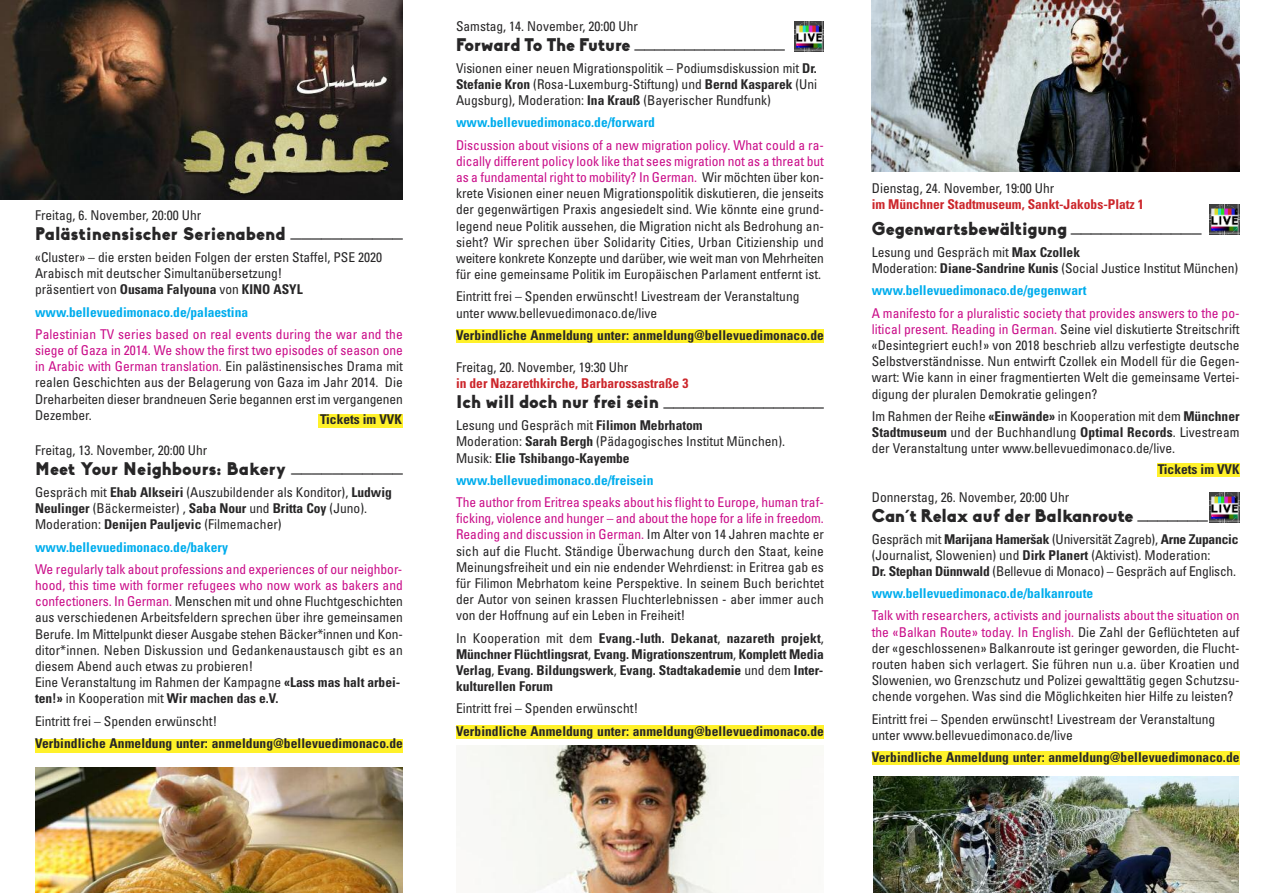
<style>
.page{position:relative;width:1263px;height:893px;background:#fff}
.page>*{position:absolute;margin:0;border:0;box-sizing:border-box;transform-origin:0 0}
.t1{font:900 18px "Biko";color:#272627}
.t2{font:condensed 13.5px/16.2px "Univers";color:#272627}
.t3{font:700 condensed 13.5px/16.2px "Univers";letter-spacing:.005em;color:#272627;text-align:justify}
.t4{font:700 condensed 13.5px "Univers";color:#00aded}
.t5{font:700 condensed 13.5px "Univers";color:#cc262b}
.s1{font-weight:700}
.s2{color:#ca0d89}
.s3{font-weight:400}
</style>
<div class="page">
<div style="left:318px;top:414px;width:85px;height:13px;background:#fff12a"></div>
<div style="left:1157px;top:463px;width:82px;height:14px;background:#fff12a"></div>
<div style="left:35px;top:739px;width:368px;height:14px;background:#fff12a"></div>
<div style="left:456px;top:725px;width:368px;height:13px;background:#fff12a"></div>
<div style="left:872px;top:751px;width:367px;height:14px;background:#fff12a"></div>
<div style="left:456px;top:329px;width:368px;height:14px;background:#fff12a"></div>
<img style="left:0;top:0;width:403px;height:200px">
<img style="left:466px;top:746px;width:307px;height:147px">
<img style="left:873px;top:777px;width:365px;height:116px">
<img style="left:872px;top:0;width:367px;height:172px">
<img style="left:35px;top:768px;width:368px;height:125px">
<img style="left:794px;top:21px;width:30px;height:30px">
<img style="left:1210px;top:205px;width:29px;height:30px">
<img style="left:1210px;top:492px;width:29px;height:30px">
<p class="t2" style="left:35px;top:208px;width:168px">Freitag, 6. November, 20:00 Uhr</p>
<h1 class="t1" style="left:35px;top:223px;width:369px">Palästinensischer Serienabend <sup>___________</sup></h1>
<p class="t2" style="left:35px;top:250px;width:348px">«Cluster» – die ersten beiden Folgen der ersten Staffel, PSE 2020<br>Arabisch mit deutscher Simultanübersetzung!<br>präsentiert von <span class="s1">Ousama Falyouna</span> von <span class="s1">KINO ASYL</span></p>
<p class="t4" style="left:35px;top:307px;width:215px">www.bellevuedimonaco.de/palaestina</p>
<p class="t2" style="left:35px;top:327px;width:369px;text-align:justify"><span class="s2">Palestinian TV series based on real events during the war and the siege of Gaza in 2014. We show the first two episodes of season one in Arabic with German translation.</span> Ein palästinensisches Drama mit realen Geschichten aus der Belagerung von Gaza im Jahr 2014. Die Dreharbeiten dieser brandneuen Serie begannen erst im vergangenen Dezember.</p>
<p class="t3" style="left:320px;top:413px;width:83px">Tickets im VVK</p>
<p class="t2" style="left:35px;top:443px;width:174px">Freitag, 13. November, 20:00 Uhr</p>
<h1 class="t1" style="left:35px;top:458px;width:369px">Meet Your Neighbours: Bakery <sup>___________</sup></h1>
<p class="t2" style="left:35px;top:485px;width:358px">Gespräch mit <span class="s1">Ehab Alkseiri</span> (Auszubildender als Konditor), <span class="s1">Ludwig<br>Neulinger</span> (Bäckermeister) , <span class="s1">Saba Nour</span> und <span class="s1">Britta Coy</span> (Juno).<br>Moderation: <span class="s1">Denijen Pauljevic</span> (Filmemacher)</p>
<p class="t4" style="left:35px;top:542px;width:194px">www.bellevuedimonaco.de/bakery</p>
<p class="t2" style="left:35px;top:562px;width:369px"><span class="s2">We regularly talk about professions and experiences of our neighbor&shy;hood, this time with former refugees who now work as bakers and confectioners. In German.</span> Menschen mit und ohne Fluchtgeschichten aus verschiedenen Arbeitsfeldern sprechen über ihre gemeinsamen Berufe. Im Mittelpunkt dieser Ausgabe stehen Bäcker*innen und Kon&shy;ditor*innen. Neben Diskussion und Gedankenaustausch gibt es an diesem Abend auch etwas zu probieren!<br>Eine Veranstaltung im Rahmen der Kampagne <span class="s1">«Lass mas halt arbei&shy;ten!»</span> in Kooperation mit <span class="s1">Wir machen das e.V.</span></p>
<p class="t2" style="left:35px;top:714px;width:184px">Eintritt frei – Spenden erwünscht!</p>
<p class="t3" style="left:35px;top:736px;width:369px">Verbindliche Anmeldung unter: anmeldung@bellevuedimonaco.de</p>
<p class="t2" style="left:456px;top:19px;width:183px">Samstag, 14. November, 20:00 Uhr</p>
<h1 class="t1" style="left:456px;top:34px;width:330px">Forward To The Future <sup>_______________</sup></h1>
<p class="t2" style="left:456px;top:61px;width:363px;text-align:justify">Visionen einer neuen Migrationspolitik – Podiumsdiskussion mit <span class="s1">Dr.<br>Stefanie Kron</span> (Rosa-Luxemburg-Stiftung) und <span class="s1">Bernd Kasparek</span> (Uni Augsburg), Moderation: <span class="s1">Ina Krauß</span> (Bayerischer Rundfunk)</p>
<p class="t4" style="left:456px;top:118px;width:200px">www.bellevuedimonaco.de/forward</p>
<p class="t2" style="left:456px;top:138px;width:369px;text-align:justify"><span class="s2">Discussion about visions of a new migration policy. What could a ra&shy;dically different policy look like that sees migration not as a threat but as a fundamental right to mobility? In German.</span> Wir möchten über kon&shy;krete Visionen einer neuen Migrationspolitik diskutieren, die jenseits der gegenwärtigen Praxis angesiedelt sind. Wie könnte eine grund&shy;legend neue Politik aussehen, die Migration nicht als Bedrohung an&shy;sieht? Wir sprechen über Solidarity Cities, Urban Citizienship und weitere konkrete Konzepte und darüber, wie weit man von Mehrheiten für eine gemeinsame Politik im Europäischen Parlament entfernt ist.</p>
<p class="t2" style="left:456px;top:290px;width:345px">Eintritt frei – Spenden erwünscht! Livestream der Veranstaltung unter www.bellevuedimonaco.de/live</p>
<p class="t3" style="left:456px;top:328px;width:369px">Verbindliche Anmeldung unter: anmeldung@bellevuedimonaco.de</p>
<p class="t2" style="left:456px;top:360px;width:174px">Freitag, 20. November, 19:30 Uhr</p>
<p class="t5" style="left:456px;top:379px;width:234px">in der Nazarethkirche, Barbarossastraße 3</p>
<h1 class="t1" style="left:456px;top:391px;width:369px">Ich will doch nur frei sein <sup>________________</sup></h1>
<p class="t2" style="left:456px;top:418px;width:331px">Lesung und Gespräch mit <span class="s1">Filimon Mebrhatom<br></span>Moderation: <span class="s1">Sarah Bergh</span> (Pädagogisches Institut München).<br>Musik: <span class="s1">Elie Tshibango-Kayembe</span></p>
<p class="t4" style="left:456px;top:475px;width:199px">www.bellevuedimonaco.de/freisein</p>
<p class="t2" style="left:456px;top:495px;width:369px;text-align:justify"><span class="s2">The author from Eritrea speaks about his flight to Europe, human traf&shy;ficking, violence and hunger – and about the hope for a life in freedom.<br>Reading and discussion in German.</span> Im Alter von 14 Jahren machte er sich auf die Flucht. Ständige Überwachung durch den Staat, keine Meinungsfreiheit und ein nie endender Wehrdienst: in Eritrea gab es für Filimon Mebrhatom keine Perspektive. In seinem Buch berichtet der Autor von seinen krassen Fluchterlebnissen - aber immer auch von der Hoffnung auf ein Leben in Freiheit!</p>
<p class="t3" style="left:456px;top:631px;width:369px"><span class="s3">In Kooperation mit dem</span> Evang.-luth. Dekanat<span class="s3">,</span> nazareth projekt<span class="s3">, </span>Münchner Flüchtlingsrat<span class="s3">,</span> Evang. Migrationszentrum<span class="s3">,</span> Komplett Media Verlag<span class="s3">,</span> Evang. Bildungswerk<span class="s3">,</span> Evang. Stadtakademie <span class="s3">und dem</span> Inter&shy;kulturellen Forum</p>
<p class="t2" style="left:456px;top:702px;width:184px">Eintritt frei – Spenden erwünscht!</p>
<p class="t3" style="left:456px;top:724px;width:369px">Verbindliche Anmeldung unter: anmeldung@bellevuedimonaco.de</p>
<p class="t2" style="left:872px;top:181px;width:184px">Dienstag, 24. November, 19:00 Uhr</p>
<p class="t5" style="left:872px;top:199px;width:274px">im Münchner Stadtmuseum, Sankt-Jakobs-Platz 1</p>
<h1 class="t1" style="left:872px;top:218px;width:331px">Gegenwartsbewältigung <sup>_____________</sup></h1>
<p class="t2" style="left:872px;top:245px;width:368px">Lesung und Gespräch mit <span class="s1">Max Czollek<br></span>Moderation: <span class="s1">Diane-Sandrine Kunis</span> (Social Justice Institut München)</p>
<p class="t4" style="left:872px;top:286px;width:216px">www.bellevuedimonaco.de/gegenwart</p>
<p class="t2" style="left:872px;top:306px;width:369px;text-align:justify"><span class="s2">A manifesto for a pluralistic society that provides answers to the po&shy;litical present. Reading in German.</span> Seine viel diskutierte Streitschrift «Desintegriert euch!» von 2018 beschrieb allzu verfestigte deutsche Selbstverständnisse. Nun entwirft Czollek ein Modell für die Gegen&shy;wart: Wie kann in einer fragmentierten Welt die gemeinsame Vertei&shy;digung der pluralen Demokratie gelingen?</p>
<p class="t2" style="left:872px;top:409px;width:369px;text-align:justify">Im Rahmen der Reihe <span class="s1">«Einwände»</span> in Kooperation mit dem <span class="s1">Münchner Stadtmuseum</span> und der Buchhandlung <span class="s1">Optimal Records</span>. Livestream der Veranstaltung unter www.bellevuedimonaco.de/live.</p>
<p class="t3" style="left:1158px;top:462px;width:83px">Tickets im VVK</p>
<p class="t2" style="left:872px;top:490px;width:199px">Donnerstag, 26. November, 20:00 Uhr</p>
<h1 class="t1" style="left:872px;top:504px;width:338px">Can´t Relax auf der Balkanroute <sup>_______</sup></h1>
<p class="t2" style="left:872px;top:532px;width:368px">Gespräch mit <span class="s1">Marijana Hameršak</span> (Universität Zagreb), <span class="s1">Arne Zupancic </span>(Journalist, Slowenien) und <span class="s1">Dirk Planert</span> (Aktivist). Moderation:<br><span class="s1">Dr. Stephan Dünnwald</span> (Bellevue di Monaco) – Gespräch auf Englisch.</p>
<p class="t4" style="left:872px;top:588px;width:223px">www.bellevuedimonaco.de/balkanroute</p>
<p class="t2" style="left:872px;top:609px;width:369px;text-align:justify"><span class="s2">Talk with researchers, activists and journalists about the situation on the «Balkan Route» today. In English.</span> Die Zahl der Geflüchteten auf der «geschlossenen» Balkanroute ist geringer geworden, die Flucht&shy;routen haben sich verlagert. Sie führen nun u.a. über Kroatien und Slowenien, wo Grenzschutz und Polizei gewalttätig gegen Schutzsu&shy;chende vorgehen. Was sind die Möglichkeiten hier Hilfe zu leisten?</p>
<p class="t2" style="left:872px;top:712px;width:345px">Eintritt frei – Spenden erwünscht! Livestream der Veranstaltung unter www.bellevuedimonaco.de/live</p>
<p class="t3" style="left:872px;top:750px;width:369px">Verbindliche Anmeldung unter: anmeldung@bellevuedimonaco.de</p>
</div>
